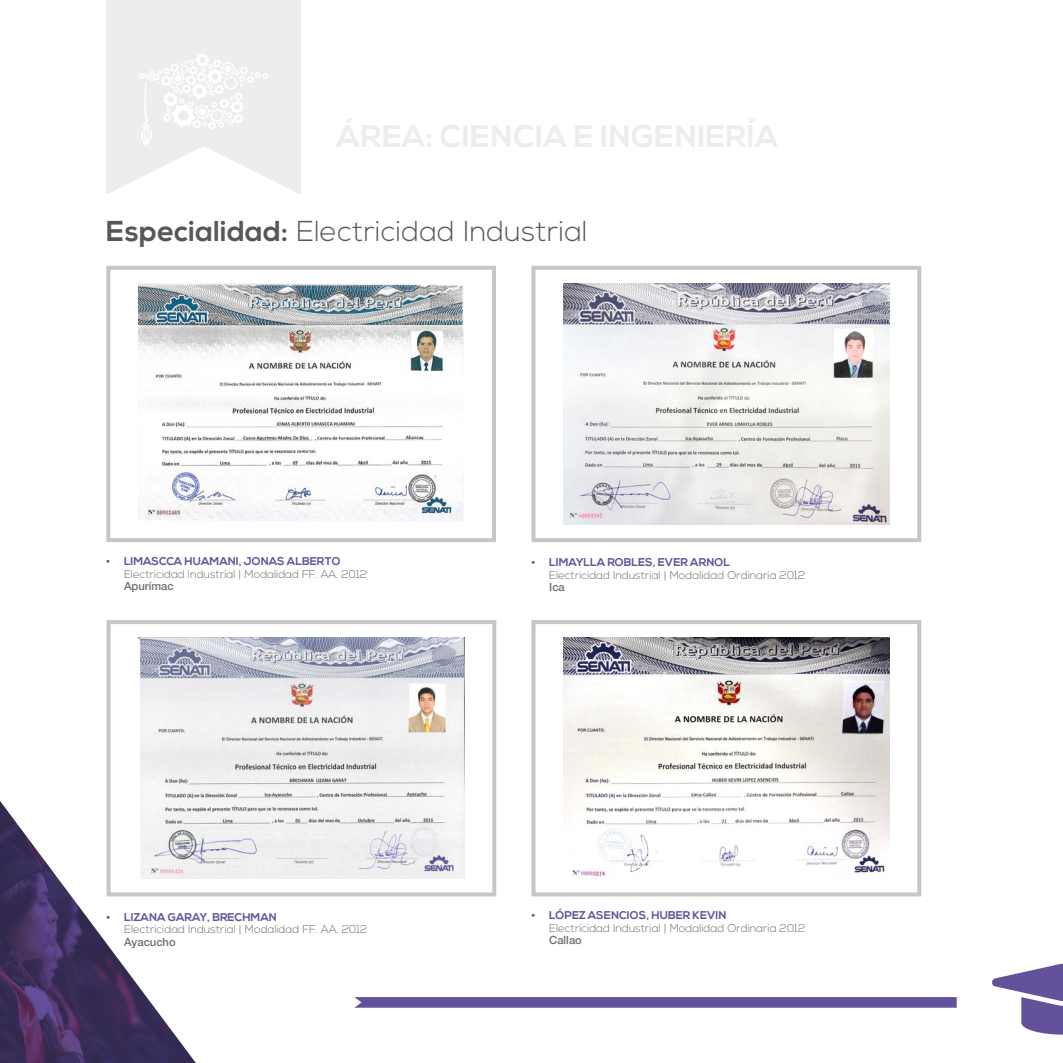
<style>
.page{position:relative;width:1063px;height:1063px;background:#fff}
.page>*{position:absolute;margin:0;border:0;box-sizing:border-box;transform-origin:0 0}
.t1{font:300 28.75px "Nexa";letter-spacing:.01em;color:#575756}
.t2{font:300 11.25px "Nexa";color:#706f6f}
.t3{font:700 11.25px "Nexa";color:#63519c}
.t4{font:500 11.25px "Helvetica 65";color:#706f6f}
.s1{font-weight:700}
</style>
<div class="page">
<svg style="left:106px;top:0;width:195px;height:194px"></svg>
<div style="left:225px;top:65px;width:6px;height:7px;background:#fff;border-radius:50%"></div>
<img style="left:0;top:801px;width:196px;height:262px">
<div style="left:106px;top:266px;width:390px;height:276px;background:#fff;border:4px solid #c6c6c6"></div>
<div style="left:107px;top:620px;width:389px;height:276px;background:#fff;border:4px solid #c6c6c6"></div>
<div style="left:531px;top:266px;width:390px;height:276px;background:#fff;border:4px solid #c6c6c6"></div>
<svg style="left:992px;top:964px;width:71px;height:71px"></svg>
<svg style="left:354px;top:997px;width:603px;height:11px;background:#69579f"></svg>
<img style="left:138px;top:283px;width:326px;height:239px">
<img style="left:563px;top:283px;width:326px;height:241px">
<img style="left:139px;top:637px;width:325px;height:242px">
<div style="left:531px;top:620px;width:390px;height:276px;background:#fff;border:4px solid #c6c6c6"></div>
<img style="left:563px;top:638px;width:326px;height:239px">
<h1 class="t1" style="left:106px;top:215px;width:483px"><span class="s1">Especialidad:</span> Electricidad Industrial</h1>
<p class="t3" style="left:106px;top:555px;width:236px">• LIMASCCA HUAMANI, JONAS ALBERTO</p>
<p class="t2" style="left:124px;top:567px;width:245px">Electricidad Industrial | Modalidad FF. AA. 2012</p>
<p class="t4" style="left:124px;top:579px;width:51px">Apurímac</p>
<p class="t3" style="left:107px;top:910px;width:172px">• LIZANA GARAY, BRECHMAN</p>
<p class="t2" style="left:124px;top:923px;width:245px">Electricidad Industrial | Modalidad FF. AA. 2012</p>
<p class="t4" style="left:124px;top:935px;width:53px">Ayacucho</p>
<p class="t3" style="left:531px;top:556px;width:200px">• LIMAYLLA ROBLES, EVER ARNOL</p>
<p class="t2" style="left:549px;top:568px;width:258px">Electricidad Industrial | Modalidad Ordinaria 2012</p>
<p class="t4" style="left:549px;top:581px;width:17px">Ica</p>
<p class="t3" style="left:531px;top:909px;width:197px">• LÓPEZ ASENCIOS, HUBER KEVIN</p>
<p class="t2" style="left:549px;top:922px;width:258px">Electricidad Industrial | Modalidad Ordinaria 2012</p>
<p class="t4" style="left:549px;top:934px;width:34px">Callao</p>
</div>
